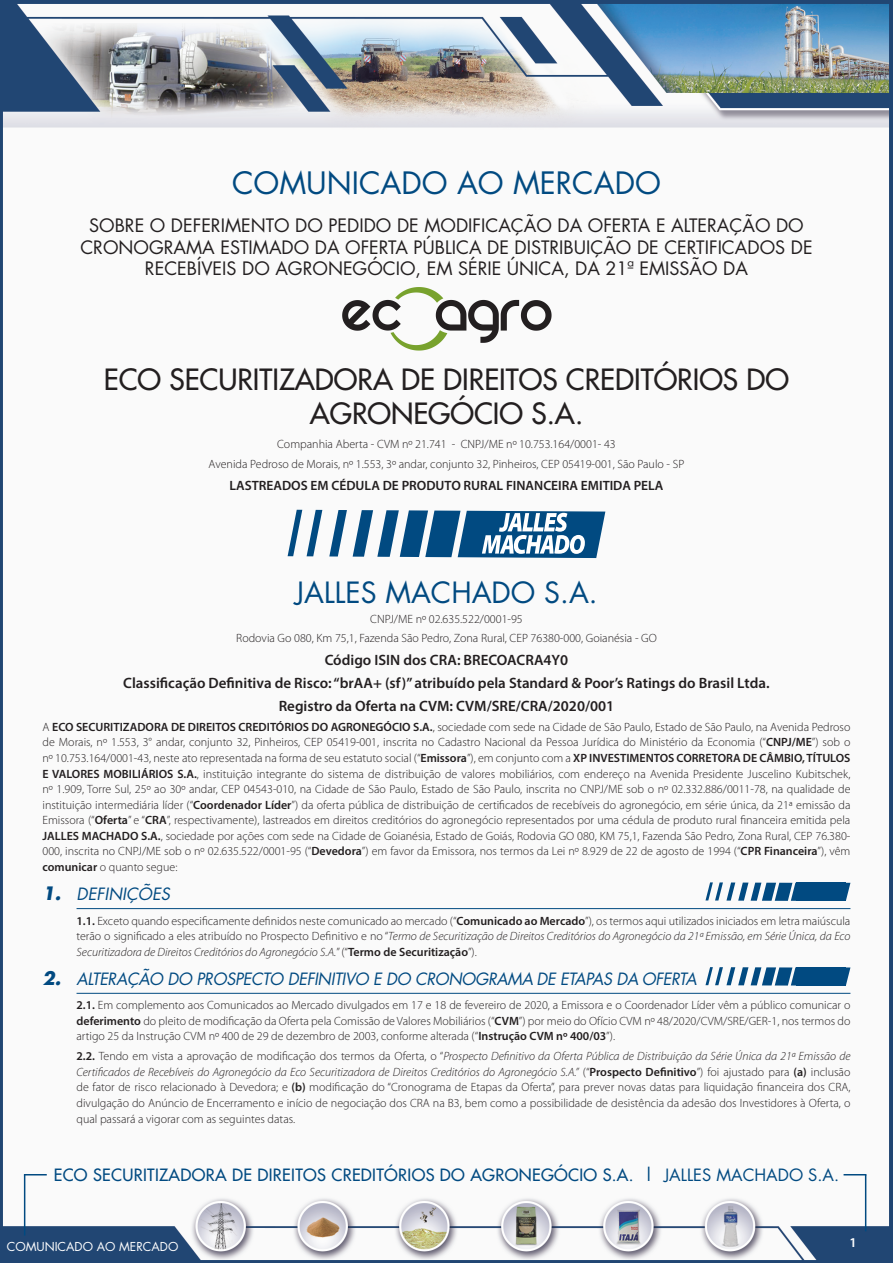
<style>
.page{position:relative;width:893px;height:1263px;background:#fff}
.page>*{position:absolute;margin:0;border:0;box-sizing:border-box;transform-origin:0 0}
.Heading{font:30px "Futura";color:#014a81}
.Heading-2{font:28.5px/33.6px "Futura";color:#231f20;text-align:center}
.t1{font:28.5px "Futura";color:#014a81}
.Heading-3{font:18px/21.6px "Futura";color:#231f20;text-align:center}
.t2{font:16.5px "Futura";letter-spacing:.02em;color:#014a81}
.t3{font:italic 16.5px "Futura";letter-spacing:-.02em;color:#014a81}
.t4{font:italic 16.5px "Futura";color:#014a81}
.t5{font:600 15px "Myriad Pro";color:#231f20}
.Body{font:600 13.5px "Myriad Pro";color:#231f20}
.Heading-4{font:600 13.5px "Myriad Pro";color:#fff}
.p0{font:300 12px/15.6px "Myriad Pro";color:#231f20;text-align:justify}
.t6{font:12px "Futura";color:#fff}
.s1{font-weight:600}
.s2{font-weight:700;font-size:18px}
.s3{font-style:italic}
.s4{font-style:inherit}
</style>
<div class="page">
<img style="left:0;top:0;width:893px;height:1263px">
<hr style="left:24px;top:1175px;width:1px;height:60px;background:#014a81">
<hr style="left:865px;top:1175px;width:1px;height:56px;background:#014a81">
<svg style="left:24px;top:1174px;width:23px;height:1px"></svg>
<svg style="left:843px;top:1174px;width:23px;height:1px"></svg>
<hr style="left:77px;top:908px;width:773px;height:1px;background:#014a81">
<hr style="left:77px;top:993px;width:773px;height:1px;background:#014a81">
<svg style="left:342px;top:287px;width:210px;height:64px"></svg>
<svg style="left:329px;top:510px;width:18px;height:46px"></svg>
<svg style="left:288px;top:510px;width:34px;height:46px"></svg>
<svg style="left:353px;top:510px;width:252px;height:48px"></svg>
<svg style="left:845px;top:883px;width:5px;height:18px"></svg>
<svg style="left:705px;top:882px;width:103px;height:19px"></svg>
<div style="left:796px;top:883px;width:49px;height:18px;background:#014a81"></div>
<svg style="left:845px;top:967px;width:5px;height:18px"></svg>
<svg style="left:705px;top:967px;width:91px;height:18px"></svg>
<div style="left:796px;top:967px;width:49px;height:18px;background:#014a81"></div>
<p class="Heading" style="left:232px;top:162px;width:430px">COMUNICADO AO MERCADO</p>
<p class="Heading-3" style="left:80px;top:214px;width:734px">SOBRE O DEFERIMENTO DO PEDIDO DE MODIFICAÇÃO DA OFERTA E ALTERAÇÃO DO<br>CRONOGRAMA ESTIMADO DA OFERTA PÚBLICA DE DISTRIBUIÇÃO DE CERTIFICADOS DE<br>RECEBÍVEIS DO AGRONEGÓCIO, EM SÉRIE ÚNICA, DA 21ª EMISSÃO DA</p>
<p class="Heading-2" style="left:104px;top:363px;width:687px">ECO SECURITIZADORA DE DIREITOS CREDITÓRIOS DO<br>AGRONEGÓCIO S.A.</p>
<p class="p0" style="left:277px;top:436px;width:340px">Companhia Aberta - CVM nº 21.741 - CNPJ/ME nº 10.753.164/0001- 43</p>
<p class="p0" style="left:209px;top:456px;width:477px">Avenida Pedroso de Morais, nº 1.553, 3º andar, conjunto 32, Pinheiros, CEP 05419-001, São Paulo - SP</p>
<p class="Body" style="left:229px;top:477px;width:435px">LASTREADOS EM CÉDULA DE PRODUTO RURAL FINANCEIRA EMITIDA PELA</p>
<p class="t1" style="left:295px;top:573px;width:304px">JALLES MACHADO S.A.</p>
<p class="p0" style="left:370px;top:611px;width:154px">CNPJ/ME nº 02.635.522/0001-95</p>
<p class="p0" style="left:236px;top:631px;width:422px">Rodovia Go 080, Km 75,1, Fazenda São Pedro, Zona Rural, CEP 76380-000, Goianésia - GO</p>
<p class="t5" style="left:325px;top:651px;width:245px">Código ISIN dos CRA: BRECOACRA4Y0</p>
<p class="t5" style="left:123px;top:673px;width:648px">Classificação Definitiva de Risco: “brAA+ (sf)” atribuído pela Standard &amp; Poor’s Ratings do Brasil Ltda.</p>
<p class="t5" style="left:279px;top:696px;width:337px">Registro da Oferta na CVM: CVM/SRE/CRA/2020/001</p>
<p class="p0" style="left:43px;top:719px;width:809px">A <span class="s1">ECO SECURITIZADORA DE DIREITOS CREDITÓRIOS DO AGRONEGÓCIO S.A.</span>, sociedade com sede na Cidade de São Paulo, Estado de São Paulo, na Avenida Pedroso de Morais, nº 1.553, 3° andar, conjunto 32, Pinheiros, CEP 05419-001, inscrita no Cadastro Nacional da Pessoa Jurídica do Ministério da Economia (“<span class="s1">CNPJ/ME</span>”) sob o nº 10.753.164/0001-43, neste ato representada na forma de seu estatuto social (“<span class="s1">Emissora</span>”), em conjunto com a <span class="s1">XP INVESTIMENTOS CORRETORA DE CÂMBIO, TÍTULOS E VALORES MOBILIÁRIOS S.A.</span>, instituição integrante do sistema de distribuição de valores mobiliários, com endereço na Avenida Presidente Juscelino Kubitschek, nº 1.909, Torre Sul, 25º ao 30º andar, CEP 04543-010, na Cidade de São Paulo, Estado de São Paulo, inscrita no CNPJ/ME sob o nº 02.332.886/0011-78, na qualidade de instituição intermediária líder (“<span class="s1">Coordenador Líder</span>”) da oferta pública de distribuição de certificados de recebíveis do agronegócio, em série única, da 21ª emissão da Emissora (“<span class="s1">Oferta</span>” e “<span class="s1">CRA</span>”, respectivamente), lastreados em direitos creditórios do agronegócio representados por uma cédula de produto rural financeira emitida pela <span class="s1">JALLES MACHADO S.A.</span>, sociedade por ações com sede na Cidade de Goianésia, Estado de Goiás, Rodovia GO 080, KM 75,1, Fazenda São Pedro, Zona Rural, CEP 76.380- 000, inscrita no CNPJ/ME sob o nº 02.635.522/0001-95 (“<span class="s1">Devedora</span>”) em favor da Emissora, nos termos da Lei nº 8.929 de 22 de agosto de 1994 (“<span class="s1">CPR Financeira</span>”), vêm <span class="s1">comunicar</span> o quanto segue:</p>
<p class="t4" style="left:43px;top:883px;width:129px"><span class="s2">1.</span> DEFINIÇÕES</p>
<p class="p0" style="left:77px;top:913px;width:775px"><span class="s1">1.1.</span> Exceto quando especificamente definidos neste comunicado ao mercado (“<span class="s1">Comunicado ao Mercado</span>”), os termos aqui utilizados iniciados em letra maiúscula terão o significado a eles atribuído no Prospecto Definitivo e no “<span class="s3">Termo de Securitização de Direitos Creditórios do Agronegócio da 21ª Emissão, em Série Única, da Eco Securitizadora de Direitos Creditórios do Agronegócio S.A.</span>” (“<span class="s1">Termo de Securitização</span>”).</p>
<p class="t3" style="left:43px;top:968px;width:656px"><span class="s2">2.</span> ALTERAÇÃO DO PROSPECTO DEFINITIVO E DO CRONOGRAMA DE ETAPAS DA OFERTA</p>
<p class="p0" style="left:77px;top:998px;width:775px"><span class="s1">2.1.</span> Em complemento aos Comunicados ao Mercado divulgados em 17 e 18 de fevereiro de 2020, a Emissora e o Coordenador Líder vêm a público comunicar o <span class="s1">deferimento</span> do pleito de modificação da Oferta pela Comissão de Valores Mobiliários (“<span class="s1">CVM</span>”) por meio do Ofício CVM nº 48/2020/CVM/SRE/GER-1, nos termos do artigo 25 da Instrução CVM nº 400 de 29 de dezembro de 2003, conforme alterada (“<span class="s1">Instrução CVM nº 400/03</span>”).</p>
<p class="p0" style="left:77px;top:1049px;width:775px"><span class="s1">2.2.</span> Tendo em vista a aprovação de modificação dos termos da Oferta, o “<span class="s3">Prospecto Definitivo da Oferta Pública de Distribuição da Série Única da 21ª Emissão de Certificados de Recebíveis do Agronegócio da Eco Securitizadora de Direitos Creditórios do Agronegócio S.A.”</span> (“<span class="s1">Prospecto Definitivo</span>”) foi ajustado para <span class="s1">(a)</span> inclusão de fator de risco relacionado à Devedora; e <span class="s1">(b)</span> modificação do “Cronograma de Etapas da Oferta”, para prever novas datas para liquidação financeira dos CRA, divulgação do Anúncio de Encerramento e início de negociação dos CRA na B3, bem como a possibilidade de desistência da adesão dos Investidores à Oferta, o qual passará a vigorar com as seguintes datas.</p>
<h3 class="t2" style="left:54px;top:1164px;width:787px">ECO SECURITIZADORA DE DIREITOS CREDITÓRIOS DO AGRONEGÓCIO S.A. | <span class="s4">JALLES MACHADO S.A.</span></h3>
<p class="t6" style="left:7px;top:1238px;width:173px">COMUNICADO AO MERCADO</p>
<p class="Heading-4" style="left:849px;top:1234px;width:9px">1</p>
</div>
